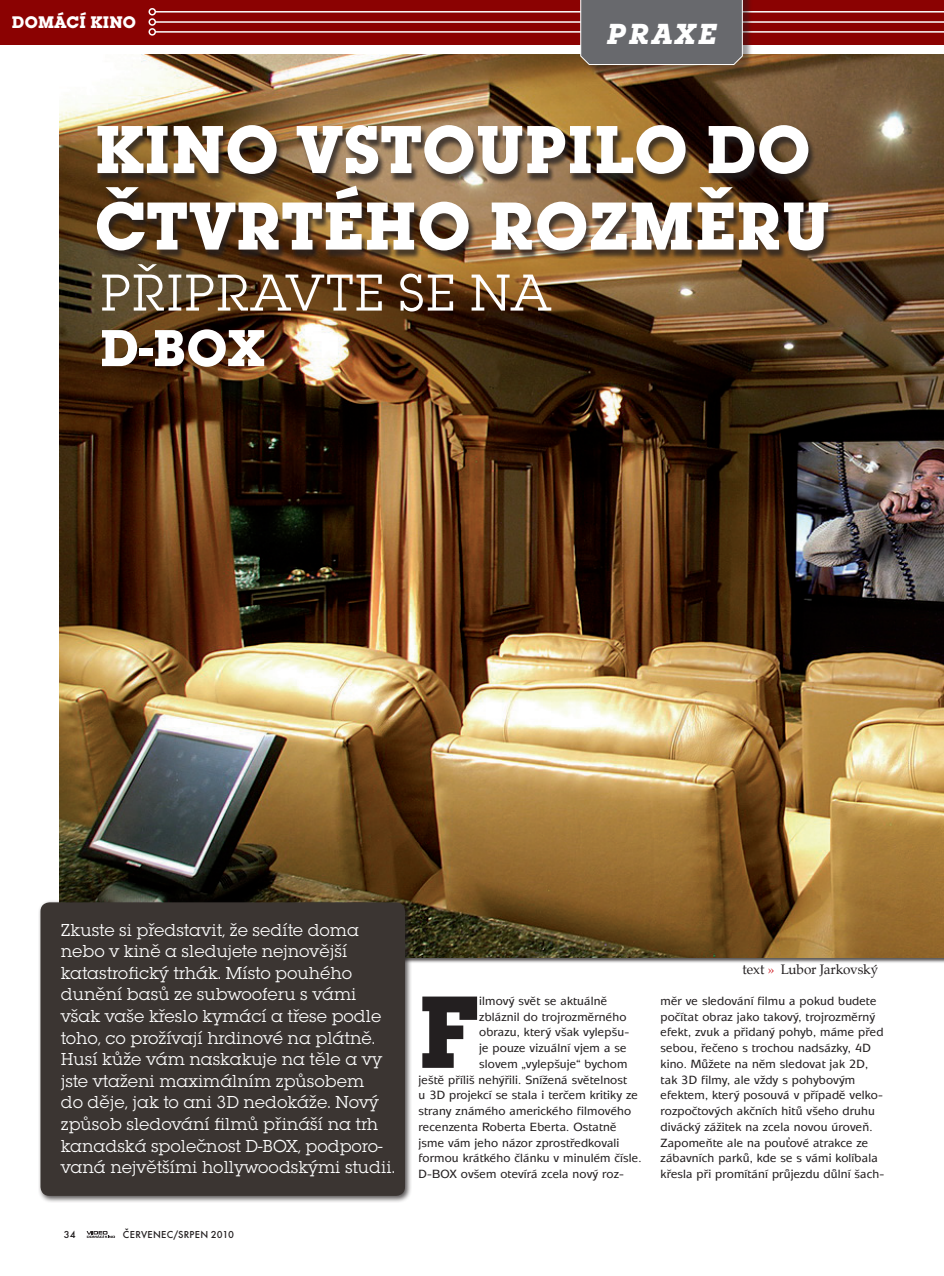
<style>
.page{position:relative;width:944px;height:1276px;background:#fff}
.page>*{position:absolute;margin:0;border:0;box-sizing:border-box;transform-origin:0 0}
.t1{font:700 106.8px "Lubalin Graph Itc TOT";color:#231f20}
.t2{font:700 70.5px/76.5px "Lubalin Graph Itc TOT";letter-spacing:.015em;color:#fff}
.t3{font:54px "Lubalin Graph Itc TOT Boo";letter-spacing:.075em;color:#fff}
.t4{font:700 54px "Lubalin Graph Itc TOT";color:#fff}
.t5{font:italic 700 30.15px "Lubalin Graph Itc TOT";letter-spacing:.115em;color:#fff}
.t6{font:18px/21.6px "Lubalin Graph Itc TOT Boo";color:#fff}
.t7{font:700 17.55px "Lubalin Graph Itc TOT";color:#fff}
.t8{font:13.5px "Palatino";letter-spacing:-.01em;color:#231f20}
.t9{font:500 12.3px/15.8px "Mixage Itc TOT";letter-spacing:.01em;color:#231f20}
.t10{font:500 10.5px "Futura TOT";letter-spacing:.02em;color:#231f20}
.s1{color:#cd151d}
</style>
<div class="page">
<img style="left:59px;top:54px;width:885px;height:903px">
<div style="left:38px;top:899px;width:374px;height:304px;background:#231f20;opacity:.75"></div>
<div style="left:40px;top:902px;width:365px;height:293px;background:#3b3532;border-radius:9px"></div>
<svg style="left:87px;top:1231px;width:28px;height:7px"></svg>
<div style="left:94px;top:125px;width:740px;height:134px;background:#231f20;opacity:.75"></div>
<div style="left:0;top:0;width:944px;height:44px;background:#8b0202"></div>
<hr style="left:155px;top:21px;width:789px;height:2px;background:#fff">
<div style="left:148px;top:18px;width:8px;height:8px;border:2px solid #fff;border-radius:50%"></div>
<hr style="left:155px;top:11px;width:789px;height:2px;background:#fff">
<div style="left:148px;top:8px;width:8px;height:8px;border:2px solid #fff;border-radius:50%"></div>
<hr style="left:155px;top:31px;width:789px;height:2px;background:#fff">
<div style="left:148px;top:28px;width:8px;height:8px;border:2px solid #fff;border-radius:50%"></div>
<div style="left:582px;top:0;width:171px;height:75px;background:#231f20;opacity:.44"></div>
<div style="left:580px;top:0;width:163px;height:65px;background:#68696d"></div>
<h3 class="t7" style="left:12px;top:11px;width:15px">DOM</h3>
<h3 class="t7" style="left:54px;top:11px;width:61px">ÁCÍ KINO</h3>
<h3 class="t5" style="left:607px;top:16px;width:111px">PRAXE</h3>
<h2 class="t2" style="left:95px;top:110px;width:736px">KINO VSTOUPILO DO<br>ČTVRTÉHO ROZMĚRU</h2>
<h3 class="t3" style="left:100px;top:261px;width:448px">Připravte se na</h3>
<h3 class="t4" style="left:100px;top:315px;width:166px">D-BOX</h3>
<p class="t6" style="left:61px;top:919px;width:336px">Zkuste si představit, že sedíte doma nebo v kině a sledujete nejnovější katastrofický trhák. Místo pouhého dunění basů ze subwooferu s vámi však vaše křeslo kymácí a třese podle toho, co prožívají hrdinové na plátně.<br>Husí kůže vám naskakuje na těle a vy jste vtaženi maximálním způsobem<br>do děje, jak to ani 3D nedokáže. Nový způsob sledování filmů přináší na trh kanadská společnost D-BOX, podporo&shy;vaná největšími hollywoodskými studii.</p>
<p class="t10" style="left:64px;top:1228px;width:13px">34</p>
<p class="t10" style="left:123px;top:1228px;width:112px">ČERVENEC/SRPEN 2010</p>
<h1 class="t1" style="left:418px;top:967px;width:61px">F</h1>
<p class="t9" style="left:479px;top:993px;width:129px">ilmový svět se aktuálně</p>
<p class="t9" style="left:479px;top:1008px;width:149px">zbláznil do trojrozměrného</p>
<p class="t9" style="left:479px;top:1024px;width:151px">obrazu, který však vylepšu-</p>
<p class="t9" style="left:479px;top:1040px;width:149px">je pouze vizuální vjem a se</p>
<p class="t9" style="left:479px;top:1056px;width:150px">slovem „vylepšuje“ bychom</p>
<p class="t9" style="left:419px;top:1072px;width:210px">ještě příliš nehýřili. Snížená světelnost</p>
<p class="t9" style="left:419px;top:1087px;width:221px">u 3D projekcí se stala i terčem kritiky ze</p>
<p class="t9" style="left:419px;top:1103px;width:214px">strany známého amerického filmového</p>
<p class="t9" style="left:419px;top:1119px;width:200px">recenzenta Roberta Eberta. Ostatně</p>
<p class="t9" style="left:419px;top:1135px;width:202px">jsme vám jeho názor zprostředkovali</p>
<p class="t9" style="left:419px;top:1150px;width:225px">formou krátkého článku v minulém čísle.</p>
<p class="t9" style="left:419px;top:1166px;width:207px">D-BOX ovšem otevírá zcela nový roz-</p>
<p class="t8" style="left:742px;top:958px;width:137px">text <span class="s1">»</span> Lubor Jarkovský</p>
<p class="t9" style="left:661px;top:993px;width:225px">měr ve sledování filmu a pokud budete počítat obraz jako takový, trojrozměrný efekt, zvuk a přidaný pohyb, máme před sebou, řečeno s trochou nadsázky, 4D kino. Můžete na něm sledovat jak 2D, tak 3D filmy, ale vždy s pohybovým efektem, který posouvá v případě velko&shy;rozpočtových akčních hitů všeho druhu divácký zážitek na zcela novou úroveň.<br>Zapomeňte ale na pouťové atrakce ze zábavních parků, kde se s vámi kolíbala křesla při promítání průjezdu důlní šach-</p>
</div>
